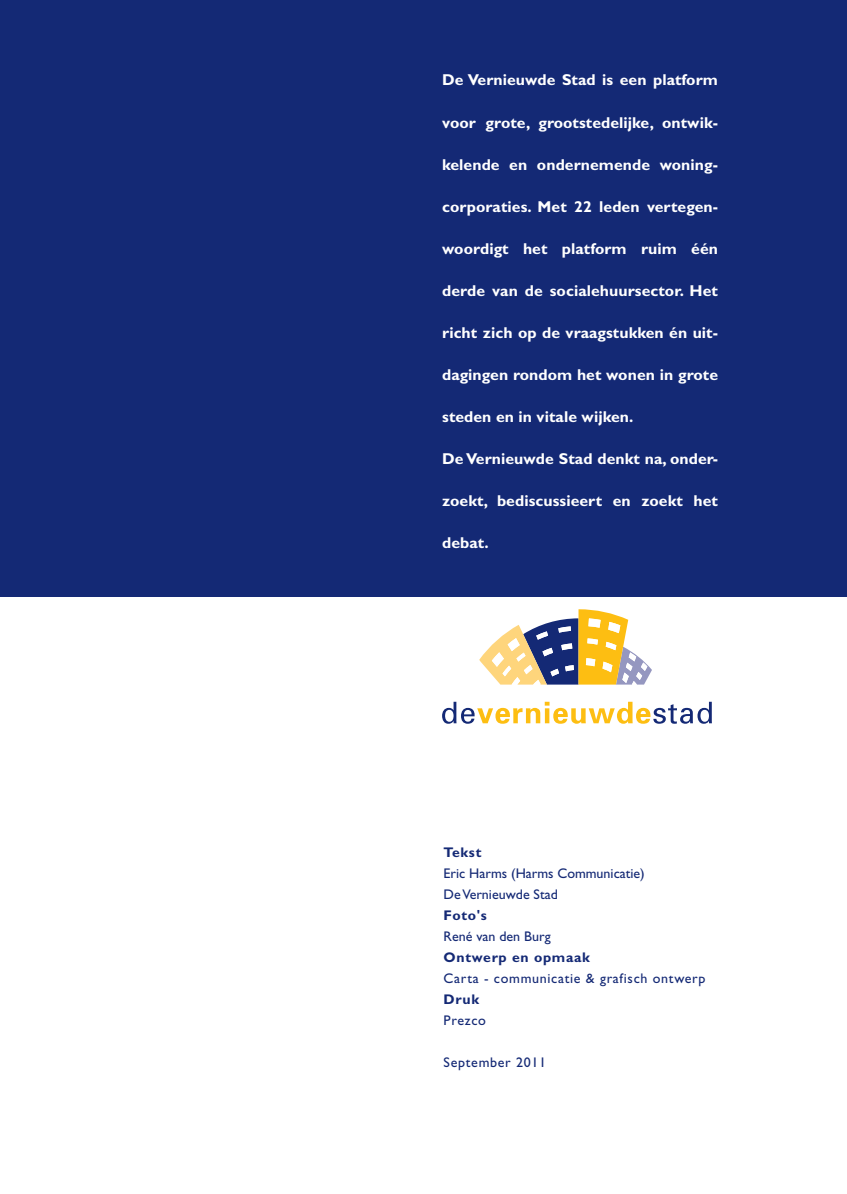
<style>
.page{position:relative;width:847px;height:1194px;background:#fff}
.page>*{position:absolute;margin:0;border:0;box-sizing:border-box;transform-origin:0 0}
.t1{font:700 15.75px "Gill Sans Std";letter-spacing:.005em;color:#fff}
.t2{font:14px/21px "Gill Sans Std";color:#142975}
.t3{font:14px "Gill Sans Std";letter-spacing:.05em;color:#142975}
.t4{font:700 14px "Gill Sans Std";letter-spacing:.05em;color:#142975}
</style>
<div class="page">
<svg style="left:479px;top:609px;width:172px;height:75px"></svg>
<svg style="left:442px;top:701px;width:269px;height:22px"></svg>
<div style="left:0;top:0;width:846px;height:597px;background:#142975"></div>
<p class="t1" style="left:442px;top:71px;width:277px">De Vernieuwde Stad is een platform</p>
<p class="t1" style="left:442px;top:113px;width:277px">voor grote, grootstedelijke, ontwik-</p>
<p class="t1" style="left:442px;top:155px;width:277px">kelende en ondernemende woning-</p>
<p class="t1" style="left:442px;top:197px;width:277px">corporaties. Met 22 leden vertegen-</p>
<p class="t1" style="left:442px;top:239px;width:277px">woordigt het platform ruim één</p>
<p class="t1" style="left:442px;top:281px;width:277px">derde van de socialehuursector. Het</p>
<p class="t1" style="left:442px;top:323px;width:277px">richt zich op de vraagstukken én uit-</p>
<p class="t1" style="left:442px;top:365px;width:277px">dagingen rondom het wonen in grote</p>
<p class="t1" style="left:442px;top:407px;width:192px">steden en in vitale wijken.</p>
<p class="t1" style="left:442px;top:449px;width:277px">De Vernieuwde Stad denkt na, onder-</p>
<p class="t1" style="left:442px;top:491px;width:277px">zoekt, bediscussieert en zoekt het</p>
<p class="t1" style="left:442px;top:533px;width:48px">debat.</p>
<p class="t4" style="left:443px;top:843px;width:39px">Tekst</p>
<p class="t2" style="left:443px;top:862px;width:202px">Eric Harms (Harms Communicatie)<br>De Vernieuwde Stad</p>
<p class="t4" style="left:443px;top:906px;width:45px">Foto's</p>
<p class="t2" style="left:443px;top:925px;width:108px">René van den Burg</p>
<p class="t4" style="left:443px;top:948px;width:148px">Ontwerp en opmaak</p>
<p class="t3" style="left:443px;top:969px;width:263px">Carta - communicatie &amp; grafisch ontwerp</p>
<p class="t4" style="left:443px;top:990px;width:37px">Druk</p>
<p class="t2" style="left:443px;top:1009px;width:44px">Prezco</p>
<p class="t3" style="left:443px;top:1053px;width:104px">September 2011</p>
</div>
